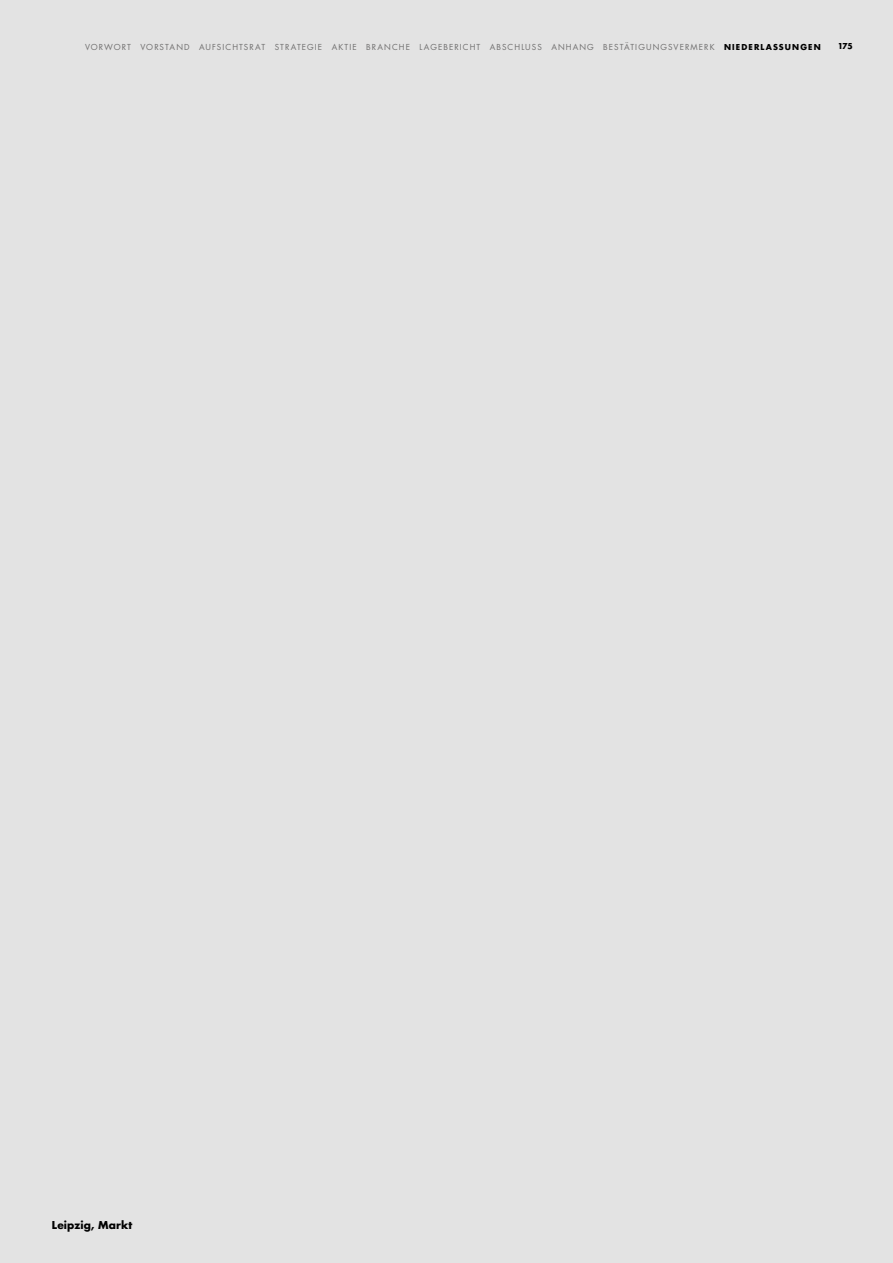
<style>
.page{position:relative;width:893px;height:1263px;background:#e3e3e3}
.page>*{position:absolute;margin:0;border:0;box-sizing:border-box;transform-origin:0 0}
.t1{font:700 12px "Fi Futura";letter-spacing:.01em;color:#000}
.t2{font:9px "Fi Futura";letter-spacing:.12em;color:#706f6f}
.t3{font:700 9px "Fi Futura";color:#000}
.s1{font-weight:700;color:#000}
</style>
<div class="page">
<p class="t2" style="left:85px;top:41px;width:737px">VORWORT VORSTAND AUFSICHTSRAT STRATEGIE AKTIE BRANCHE LAGEBERICHT ABSCHLUSS ANHANG BESTÄTIGUNGSVERMERK <span class="s1">NIEDERLASSUNGEN</span></p>
<p class="t3" style="left:838px;top:41px;width:17px">175</p>
<h1 class="t1" style="left:52px;top:1218px;width:82px">Leipzig, Markt</h1>
</div>
